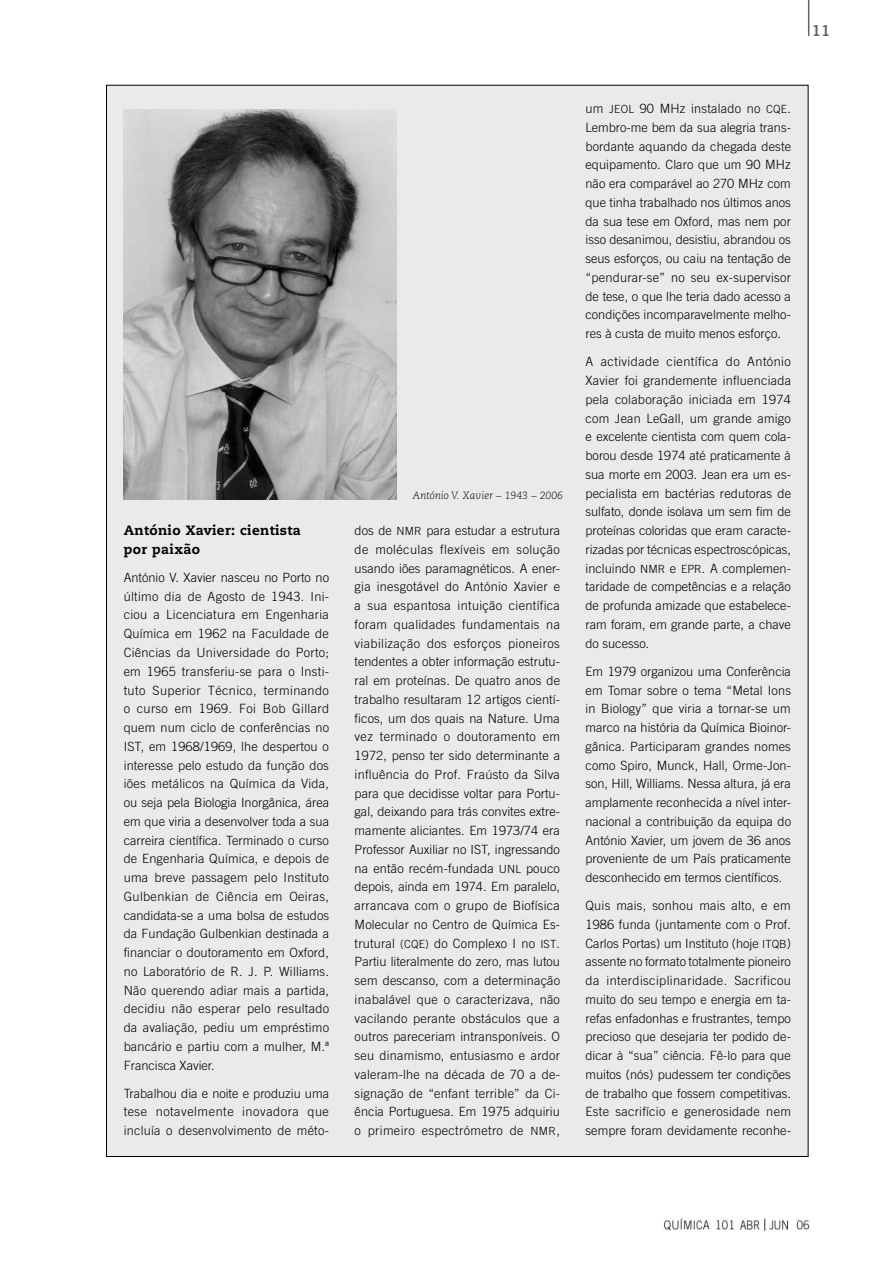
<style>
.page{position:relative;width:893px;height:1263px;background:#fff}
.page>*{position:absolute;margin:0;border:0;box-sizing:border-box;transform-origin:0 0}
.t1{font:15px "Trade Gothic Bold Two";color:#636363}
.t2{font:800 13.5px/18.8px "Caecilia";letter-spacing:.025em;color:#000}
.t3{font:300 12.75px/18.8px "Trade Gothic";letter-spacing:.005em;color:#000;text-align:justify}
.t4{font:italic 300 10.5px "Caecilia";color:#000}
.s1{font-size:11.25px}
</style>
<div class="page">
<img style="left:663px;top:1218px;width:147px;height:13px">
<hr style="left:808px;top:0;width:1px;height:36px;background:#636363">
<div style="left:106px;top:85px;width:702px;height:1071px;background:#eaeaea"></div>
<img style="left:123px;top:109px;width:273px;height:390px">
<p class="t1" style="left:812px;top:21px;width:20px">11</p>
<p class="t2" style="left:124px;top:521px;width:179px">António Xavier: cientista por paixão</p>
<p class="t3" style="left:124px;top:568px;width:207px">António V. Xavier nasceu no Porto no último dia de Agosto de 1943. Ini&shy;ciou a Licenciatura em Engenharia Química em 1962 na Faculdade de Ciências da Universidade do Porto; em 1965 transferiu-se para o Insti&shy;tuto Superior Técnico, terminando o curso em 1969. Foi Bob Gillard quem num ciclo de conferências no IST, em 1968/1969, lhe despertou o interesse pelo estudo da função dos iões metálicos na Química da Vida, ou seja pela Biologia Inorgânica, área em que viria a desenvolver toda a sua carreira científica. Terminado o curso de Engenharia Química, e depois de uma breve passagem pelo Instituto Gulbenkian de Ciência em Oeiras, candidata-se a uma bolsa de estudos da Fundação Gulbenkian destinada a financiar o doutoramento em Oxford, no Laboratório de R. J. P. Williams.<br>Não querendo adiar mais a partida, decidiu não esperar pelo resultado da avaliação, pediu um empréstimo bancário e partiu com a mulher, M.ª Francisca Xavier.</p>
<p class="t3" style="left:124px;top:1083px;width:207px">Trabalhou dia e noite e produziu uma tese notavelmente inovadora que incluía o desenvolvimento de méto-</p>
<p class="t4" style="left:412px;top:489px;width:152px">António V. Xavier – 1943 – 2006</p>
<p class="t3" style="left:355px;top:521px;width:207px">dos de <span class="s1">NMR</span> para estudar a estrutura de moléculas flexíveis em solução usando iões paramagnéticos. A ener&shy;gia inesgotável do António Xavier e a sua espantosa intuição científica foram qualidades fundamentais na viabilização dos esforços pioneiros tendentes a obter informação estrutu&shy;ral em proteínas. De quatro anos de trabalho resultaram 12 artigos cientí&shy;ficos, um dos quais na Nature. Uma vez terminado o doutoramento em 1972, penso ter sido determinante a influência do Prof. Fraústo da Silva para que decidisse voltar para Portu&shy;gal, deixando para trás convites extre&shy;mamente aliciantes. Em 1973/74 era Professor Auxiliar no IST, ingressando na então recém-fundada <span class="s1">UNL</span> pouco depois, ainda em 1974. Em paralelo, arrancava com o grupo de Biofísica Molecular no Centro de Química Es&shy;trutural <span class="s1">(CQE)</span> do Complexo I no <span class="s1">IST</span>.<br>Partiu literalmente do zero, mas lutou sem descanso, com a determinação inabalável que o caracterizava, não vacilando perante obstáculos que a outros pareceriam intransponíveis. O seu dinamismo, entusiasmo e ardor valeram-lhe na década de 70 a de&shy;signação de “enfant terrible” da Ci&shy;ência Portuguesa. Em 1975 adquiriu o primeiro espectrómetro de <span class="s1">NMR</span>,</p>
<p class="t3" style="left:585px;top:99px;width:207px">um <span class="s1">JEOL</span> 90 MHz instalado no <span class="s1">CQE</span>.<br>Lembro-me bem da sua alegria trans&shy;bordante aquando da chegada deste equipamento. Claro que um 90 MHz não era comparável ao 270 MHz com que tinha trabalhado nos últimos anos da sua tese em Oxford, mas nem por isso desanimou, desistiu, abrandou os seus esforços, ou caiu na tentação de “pendurar-se” no seu ex-supervisor de tese, o que lhe teria dado acesso a condições incomparavelmente melho&shy;res à custa de muito menos esforço.</p>
<p class="t3" style="left:585px;top:352px;width:207px">A actividade científica do António Xavier foi grandemente influenciada pela colaboração iniciada em 1974 com Jean LeGall, um grande amigo e excelente cientista com quem cola&shy;borou desde 1974 até praticamente à sua morte em 2003. Jean era um es&shy;pecialista em bactérias redutoras de sulfato, donde isolava um sem fim de proteínas coloridas que eram caracte&shy;rizadas por técnicas espectroscópicas, incluindo <span class="s1">NMR</span> e <span class="s1">EPR</span>. A complemen&shy;taridade de competências e a relação de profunda amizade que estabelece&shy;ram foram, em grande parte, a chave do sucesso.</p>
<p class="t3" style="left:585px;top:662px;width:207px">Em 1979 organizou uma Conferência em Tomar sobre o tema “Metal Ions in Biology” que viria a tornar-se um marco na história da Química Bioinor&shy;gânica. Participaram grandes nomes como Spiro, Munck, Hall, Orme-Jon&shy;son, Hill, Williams. Nessa altura, já era amplamente reconhecida a nível inter&shy;nacional a contribuição da equipa do António Xavier, um jovem de 36 anos proveniente de um País praticamente desconhecido em termos científicos.</p>
<p class="t3" style="left:585px;top:896px;width:207px">Quis mais, sonhou mais alto, e em 1986 funda (juntamente com o Prof.<br>Carlos Portas) um Instituto (hoje <span class="s1">ITQB</span>) assente no formato totalmente pioneiro da interdisciplinaridade. Sacrificou muito do seu tempo e energia em ta&shy;refas enfadonhas e frustrantes, tempo precioso que desejaria ter podido de&shy;dicar à “sua” ciência. Fê-lo para que muitos (nós) pudessem ter condições de trabalho que fossem competitivas.<br>Este sacrifício e generosidade nem sempre foram devidamente reconhe-</p>
</div>
